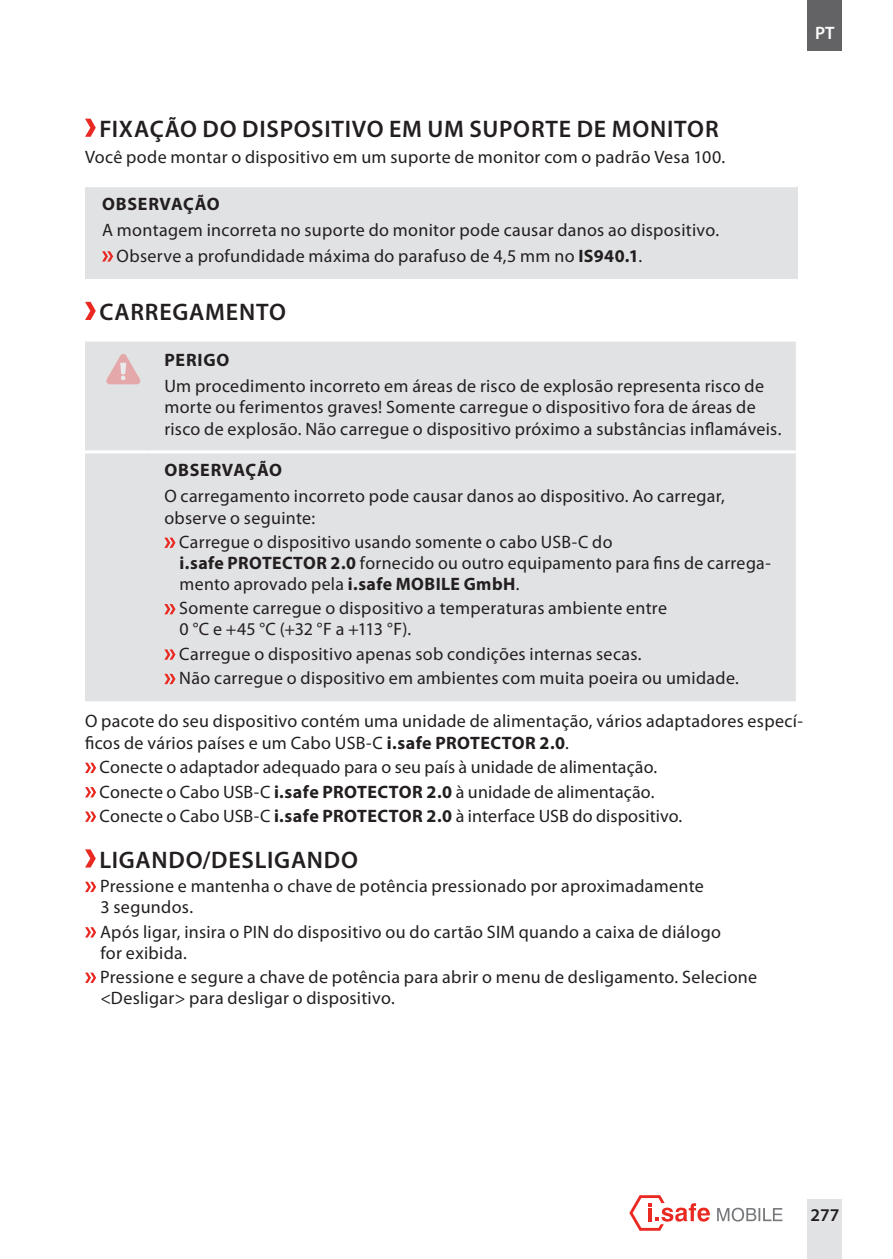
<style>
.page{position:relative;width:893px;height:1259px;background:#fff}
.page>*{position:absolute;margin:0;border:0;box-sizing:border-box;transform-origin:0 0}
.t1{font:600 24px "Myriad Pro";letter-spacing:.03em;color:#231f20}
.t2{font:18px/21px "Myriad Pro";letter-spacing:.015em;color:#231f20}
.t3{font:700 18px "Myriad Pro";letter-spacing:.04em;color:#231f20}
.t4{font:600 18px "Myriad Pro";color:#231f20}
.t5{font:600 18px "Myriad Pro";color:#fff}
.s1{font-weight:700}
</style>
<div class="page">
<div style="left:808px;top:0;width:34px;height:51px;background:#636366"></div>
<div style="left:808px;top:1199px;width:34px;height:60px;background:#e1e2e4"></div>
<svg style="left:717px;top:1207px;width:65px;height:14px"></svg>
<svg style="left:629px;top:1195px;width:81px;height:35px"></svg>
<svg style="left:85px;top:119px;width:11px;height:18px"></svg>
<div style="left:85px;top:186px;width:712px;height:93px;background:#e1e2e4"></div>
<hr style="left:85px;top:184px;width:712px;height:3px;background:#fff">
<svg style="left:102px;top:251px;width:11px;height:10px"></svg>
<svg style="left:85px;top:302px;width:11px;height:18px"></svg>
<div style="left:85px;top:341px;width:711px;height:360px;background:#e1e2e4"></div>
<hr style="left:85px;top:450px;width:62px;height:3px;background:#fff">
<hr style="left:147px;top:450px;width:649px;height:3px;background:#fff">
<svg style="left:106px;top:354px;width:34px;height:30px"></svg>
<div style="left:120px;top:363px;width:6px;height:11px;background:#e9eaec"></div>
<svg style="left:164px;top:537px;width:11px;height:11px"></svg>
<svg style="left:164px;top:604px;width:11px;height:10px"></svg>
<svg style="left:164px;top:649px;width:11px;height:11px"></svg>
<svg style="left:164px;top:674px;width:11px;height:10px"></svg>
<svg style="left:85px;top:762px;width:11px;height:11px"></svg>
<svg style="left:85px;top:787px;width:11px;height:10px"></svg>
<svg style="left:85px;top:811px;width:11px;height:11px"></svg>
<svg style="left:85px;top:849px;width:11px;height:18px"></svg>
<svg style="left:85px;top:881px;width:11px;height:11px"></svg>
<svg style="left:85px;top:927px;width:11px;height:10px"></svg>
<svg style="left:85px;top:972px;width:11px;height:11px"></svg>
<p class="t5" style="left:815px;top:22px;width:21px">PT</p>
<h1 class="t1" style="left:99px;top:114px;width:621px">FIXAÇÃO DO DISPOSITIVO EM UM SUPORTE DE MONITOR</h1>
<p class="t2" style="left:85px;top:146px;width:642px">Você pode montar o dispositivo em um suporte de monitor com o padrão Vesa 100.</p>
<p class="t3" style="left:102px;top:192px;width:119px">OBSERVAÇÃO</p>
<p class="t2" style="left:117px;top:217px;width:604px;line-height:25.8px;text-indent:-15px">A montagem incorreta no suporte do monitor pode causar danos ao dispositivo.<br>Observe a profundidade máxima do parafuso de 4,5 mm no <span class="s1">IS940.1</span>.</p>
<h1 class="t1" style="left:99px;top:297px;width:188px">CARREGAMENTO</h1>
<p class="t3" style="left:165px;top:348px;width:66px">PERIGO</p>
<p class="t2" style="left:164px;top:374px;width:619px">Um procedimento incorreto em áreas de risco de explosão representa risco de morte ou ferimentos graves! Somente carregue o dispositivo fora de áreas de risco de explosão. Não carregue o dispositivo próximo a substâncias inflamáveis.</p>
<p class="t3" style="left:165px;top:458px;width:119px">OBSERVAÇÃO</p>
<p class="t2" style="left:164px;top:485px;width:562px">O carregamento incorreto pode causar danos ao dispositivo. Ao carregar, observe o seguinte:</p>
<p class="t2" style="left:179px;top:531px;width:593px">Carregue o dispositivo usando somente o cabo USB-C do<br><span class="s1">i.safe PROTECTOR 2.0</span> fornecido ou outro equipamento para fins de carrega&shy;mento aprovado pela <span class="s1">i.safe MOBILE GmbH</span>.</p>
<p class="t2" style="left:179px;top:597px;width:489px">Somente carregue o dispositivo a temperaturas ambiente entre<br>0 °C e +45 °C (+32 °F a +113 °F).</p>
<p class="t2" style="left:179px;top:641px;width:561px;line-height:24.3px">Carregue o dispositivo apenas sob condições internas secas.<br>Não carregue o dispositivo em ambientes com muita poeira ou umidade.</p>
<p class="t2" style="left:85px;top:710px;width:719px">O pacote do seu dispositivo contém uma unidade de alimentação, vários adaptadores especí&shy;ficos de vários países e um Cabo USB-C <span class="s1">i.safe PROTECTOR 2.0</span>.</p>
<p class="t2" style="left:100px;top:754px;width:584px;line-height:24.3px">Conecte o adaptador adequado para o seu país à unidade de alimentação.<br>Conecte o Cabo USB-C <span class="s1">i.safe PROTECTOR 2.0</span> à unidade de alimentação.<br>Conecte o Cabo USB-C <span class="s1">i.safe PROTECTOR 2.0</span> à interface USB do dispositivo.</p>
<h1 class="t1" style="left:99px;top:844px;width:260px">LIGANDO/DESLIGANDO</h1>
<p class="t2" style="left:100px;top:875px;width:605px">Pressione e mantenha o chave de potência pressionado por aproximadamente<br>3 segundos.</p>
<p class="t2" style="left:100px;top:921px;width:622px">Após ligar, insira o PIN do dispositivo ou do cartão SIM quando a caixa de diálogo for exibida.</p>
<p class="t2" style="left:100px;top:966px;width:659px">Pressione e segure a chave de potência para abrir o menu de desligamento. Selecione &lt;Desligar&gt; para desligar o dispositivo.</p>
<p class="t4" style="left:810px;top:1204px;width:30px">277</p>
</div>
